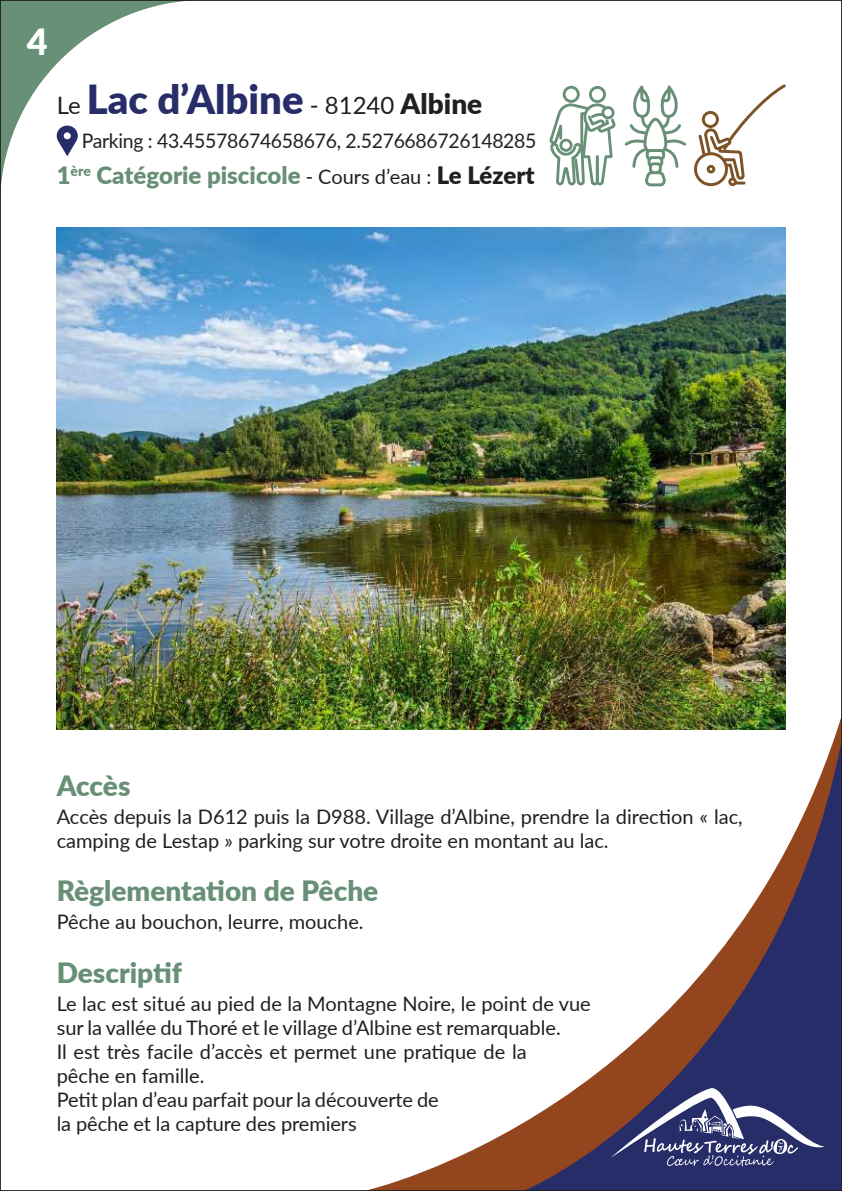
<style>
.page{position:relative;width:842px;height:1191px;background:#fff}
.page>*{position:absolute;margin:0;border:0;box-sizing:border-box;transform-origin:0 0}
.t1{font:900 40px "Lato";color:#272d69}
.t2{font:900 36px "Lato";color:#fff}
.t3{font:900 28px "Lato";color:#689077}
.t4{font:900 24px "Lato";color:#689077}
.t5{font:20px/24px "Lato";color:#231f20}
.s1{font-weight:400;font-size:24px;color:#231f20}
.s2{font-size:28px;color:#231f20}
.s3{font-weight:400;font-size:20px;color:#231f20}
.s4{color:#231f20}
</style>
<div class="page">
<svg style="left:2px;top:2px;width:175px;height:175px"></svg>
<svg style="left:364px;top:714px;width:476px;height:475px"></svg>
<svg style="left:523px;top:738px;width:317px;height:451px"></svg>
<svg style="left:610px;top:1087px;width:215px;height:79px;background:#57557d"></svg>
<svg style="left:57px;top:126px;width:21px;height:30px"></svg>
<img style="left:57px;top:228px;width:728px;height:501px">
<svg style="left:549px;top:85px;width:67px;height:101px"></svg>
<svg style="left:624px;top:85px;width:62px;height:102px"></svg>
<div style="left:694px;top:152px;width:34px;height:34px;border:3px solid #7e5327;border-radius:50%"></div>
<svg style="left:697px;top:84px;width:89px;height:102px"></svg>
<div style="left:728px;top:177px;width:9px;height:9px;border:3px solid #7e5327;border-radius:50%"></div>
<h2 class="t2" style="left:27px;top:14px;width:22px">4</h2>
<h1 class="t1" style="left:57px;top:69px;width:427px"><span class="s1">Le</span> Lac d’Albine <span class="s1">- 81240</span> <span class="s2">Albine</span></h1>
<p class="t5" style="left:82px;top:128px;width:456px">Parking : 43.45578674658676, 2.5276686726148285</p>
<p class="t4" style="left:57px;top:157px;width:480px">1<sup>ère</sup> Catégorie piscicole <span class="s3">- Cours d’eau :</span> <span class="s4">Le Lézert</span></p>
<h3 class="t3" style="left:57px;top:764px;width:75px">Accès</h3>
<p class="t5" style="left:57px;top:803px;width:688px">Accès depuis la D612 puis la D988. Village d’Albine, prendre la direction « lac, camping de Lestap » parking sur votre droite en montant au lac.</p>
<h3 class="t3" style="left:57px;top:870px;width:323px">Règlementation de Pêche</h3>
<p class="t5" style="left:57px;top:909px;width:308px">Pêche au bouchon, leurre, mouche.</p>
<h3 class="t3" style="left:57px;top:951px;width:127px">Descriptif</h3>
<p class="t5" style="left:57px;top:990px;width:535px">Le lac est situé au pied de la Montagne Noire, le point de vue sur la vallée du Thoré et le village d’Albine est remarquable.<br>Il est très facile d’accès et permet une pratique de la<br>pêche en famille.<br>Petit plan d’eau parfait pour la découverte de<br>la pêche et la capture des premiers</p>
</div>
